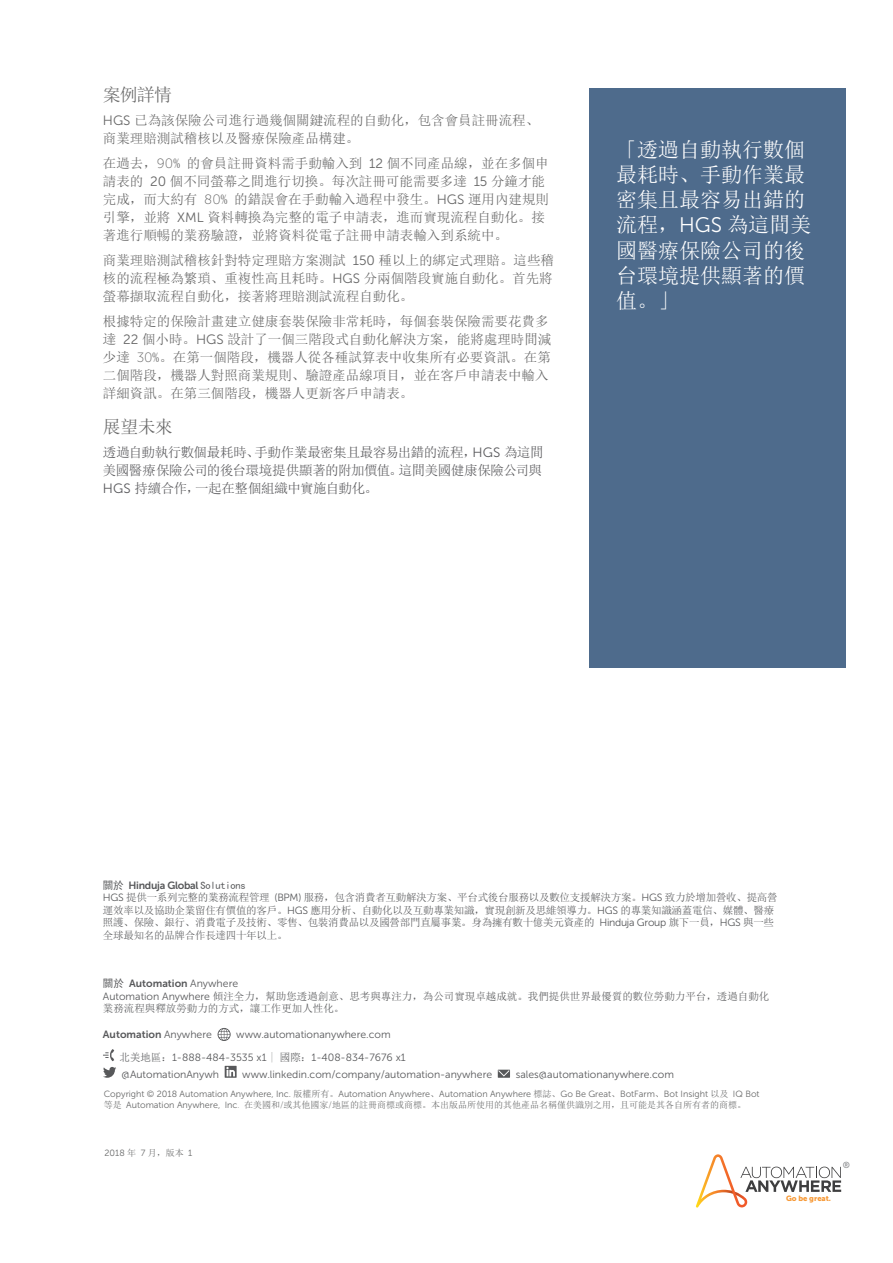
<style>
.page{position:relative;width:893px;height:1263px;background:#fff}
.page>*{position:absolute;margin:0;border:0;box-sizing:border-box;transform-origin:0 0}
.Quote__Text{font:21px/25.2px "Sim Sun";color:#fff}
.Paragraph_Style_1{font:18px "Sim Sun";letter-spacing:-.045em;color:#666}
.t1{font:13.5px/18px "Sim Sun";color:#666}
.Paragraph_Style_1-2{font:13.5px/18px "Sim Sun";letter-spacing:-.035em;color:#58585b}
.Boilerplate{font:10.5px/12.6px "Sim Sun";letter-spacing:-.025em;color:#57585a}
.Boilerplate-2{font:10.5px "Museo Sans 300";color:#57585a}
.Boilerplate-3{font:10.5px/12.6px "Sim Sun";color:#57585a}
.Boilerplate-4{font:10.5px "Museo Sans 700";color:#57585a}
.Sidebar{font:9px/10.8px "Museo Sans 300";color:#676868}
.t2{font:8.7px "Museo Sans 500";color:#808285}
.t3{font:7.5px "Museo Sans 900";color:#f79936}
.s1{font-family:"Museo Sans 300"}
.s2{font-family:"Museo Sans 100"}
.s3{font-family:"Sim Hei"}
.s4{font-family:"Museo Sans 700"}
.s5{font-family:"Sim Sun"}
</style>
<div class="page">
<svg style="left:696px;top:1154px;width:145px;height:53px"></svg>
<svg style="left:218px;top:1028px;width:13px;height:13px"></svg>
<svg style="left:103px;top:1049px;width:11px;height:12px"></svg>
<svg style="left:103px;top:1067px;width:13px;height:11px"></svg>
<svg style="left:225px;top:1066px;width:12px;height:12px"></svg>
<svg style="left:498px;top:1070px;width:12px;height:8px"></svg>
<div style="left:589px;top:88px;width:256px;height:579px;background:#4e6b8c"></div>
<p class="Paragraph_Style_1" style="left:103px;top:85px;width:71px">案例詳情</p>
<p class="t1" style="left:103px;top:111px;width:438px"><span class="s1">HGS</span> 已為該保險公司進行過幾個關鍵流程的自動化，包含會員註冊流程、商業理賠測試稽核以及醫療保險產品構建。</p>
<p class="t1" style="left:103px;top:154px;width:448px">在過去，<span class="s2">90</span>% 的會員註冊資料需手動輸入到 <span class="s1">12</span> 個不同產品線，並在多個申請表的 <span class="s1">20</span> 個不同螢幕之間進行切換。每次註冊可能需要多達 <span class="s1">15</span> 分鐘才能完成，而大約有 <span class="s2">80</span>% 的錯誤會在手動輸入過程中發生。<span class="s1">HGS</span> 運用內建規則引擎，並將 <span class="s1">XML</span> 資料轉換為完整的電子申請表，進而實現流程自動化。接著進行順暢的業務驗證，並將資料從電子註冊申請表輸入到系統中。</p>
<p class="t1" style="left:103px;top:251px;width:453px;text-align:justify">商業理賠測試稽核針對特定理賠方案測試 <span class="s1">150</span> 種以上的綁定式理賠。這些稽核的流程極為繁瑣、重複性高且耗時。<span class="s1">HGS</span> 分兩個階段實施自動化。首先將螢幕擷取流程自動化，接著將理賠測試流程自動化。</p>
<p class="t1" style="left:103px;top:312px;width:450px">根據特定的保險計畫建立健康套裝保險非常耗時，每個套裝保險需要花費多達 <span class="s1">22</span> 個小時。<span class="s1">HGS</span> 設計了一個三階段式自動化解決方案，能將處理時間減少達 <span class="s2">30</span>%。在第一個階段，機器人從各種試算表中收集所有必要資訊。在第二個階段，機器人對照商業規則、驗證產品線項目，並在客戶申請表中輸入詳細資訊。在第三個階段，機器人更新客戶申請表。</p>
<p class="Paragraph_Style_1" style="left:103px;top:417px;width:71px">展望未來</p>
<p class="Paragraph_Style_1-2" style="left:103px;top:444px;width:442px">透過自動執行數個最耗時、手動作業最密集且最容易出錯的流程，<span class="s1">HGS</span> 為這間美國醫療保險公司的後台環境提供顯著的附加價值。這間美國健康保險公司與<br><span class="s1">HGS</span> 持續合作，一起在整個組織中實施自動化。</p>
<p class="Quote__Text" style="left:616px;top:137px;width:197px">「透過自動執行數個最耗時、手動作業最密集且最容易出錯的流程，<span class="s1">HGS</span> 為這間美國醫療保險公司的後台環境提供顯著的價值。」</p>
<p class="Boilerplate" style="left:103px;top:878px;width:676px"><span class="s3">關於</span> <span class="s4">Hinduja Global</span> <span class="s3">Solutions<br></span><span class="s1">HGS</span> 提供一系列完整的業務流程管理 <span class="s1">(BPM)</span> 服務，包含消費者互動解決方案、平台式後台服務以及數位支援解決方案。<span class="s1">HGS</span> 致力於增加營收、提高營運效率以及協助企業留住有價值的客戶。<span class="s1">HGS</span> 應用分析、自動化以及互動專業知識，實現創新及思維領導力。<span class="s1">HGS</span> 的專業知識涵蓋電信、媒體、醫療照護、保險、銀行、消費電子及技術、零售、包裝消費品以及國營部門直屬事業。身為擁有數十億美元資產的 <span class="s1">Hinduja Group</span> 旗下一員，<span class="s1">HGS</span> 與一些全球最知名的品牌合作長達四十年以上。</p>
<p class="Boilerplate-4" style="left:103px;top:978px;width:137px"><span class="s3">關於</span> Automation <span class="s1">Anywhere</span></p>
<p class="Boilerplate-3" style="left:103px;top:990px;width:668px"><span class="s1">Automation Anywhere</span> 傾注全力，幫助您透過創意、思考與專注力，為公司實現卓越成就。我們提供世界最優質的數位勞動力平台，透過自動化業務流程與釋放勞動力的方式，讓工作更加人性化。</p>
<p class="Boilerplate-4" style="left:103px;top:1028px;width:110px">Automation <span class="s1">Anywhere</span></p>
<p class="Boilerplate-2" style="left:236px;top:1029px;width:156px">www.automationanywhere.com</p>
<p class="Boilerplate-2" style="left:119px;top:1052px;width:288px"><span class="s5">北美地區：</span>1-888-484-3535 x1 <span class="s5">| 國際：</span>1-408-834-7676 x1</p>
<p class="Boilerplate-2" style="left:122px;top:1068px;width:99px">@AutomationAnywh</p>
<p class="Boilerplate-2" style="left:242px;top:1068px;width:251px">www.linkedin.com/company/automation-anywhere</p>
<p class="Boilerplate-2" style="left:516px;top:1068px;width:160px">sales@automationanywhere.com</p>
<p class="Sidebar" style="left:104px;top:1088px;width:657px">Copyright © 2018 Automation Anywhere, Inc. <span class="s5">版權所有。</span>Automation Anywhere<span class="s5">、</span>Automation Anywhere <span class="s5">標誌、</span>Go Be Great<span class="s5">、</span>BotFarm<span class="s5">、</span>Bot Insight <span class="s5">以及</span> IQ Bot<span class="s5">等是</span> Automation Anywhere, Inc<span class="s2">.</span> <span class="s5">在美國和</span><span class="s2">/</span><span class="s5">或其他國家</span><span class="s2">/</span><span class="s5">地區的註冊商標或商標。本出版品所使用的其他產品名稱僅供識別之用，且可能是其各自所有者的商標。</span></p>
<p class="Sidebar" style="left:104px;top:1147px;width:90px">2018 <span class="s5">年</span> 7 <span class="s5">月，版本</span> 1</p>
<p class="t3" style="left:786px;top:1194px;width:46px">Go be great.</p>
<p class="t2" style="left:843px;top:1161px;width:9px">®</p>
</div>
